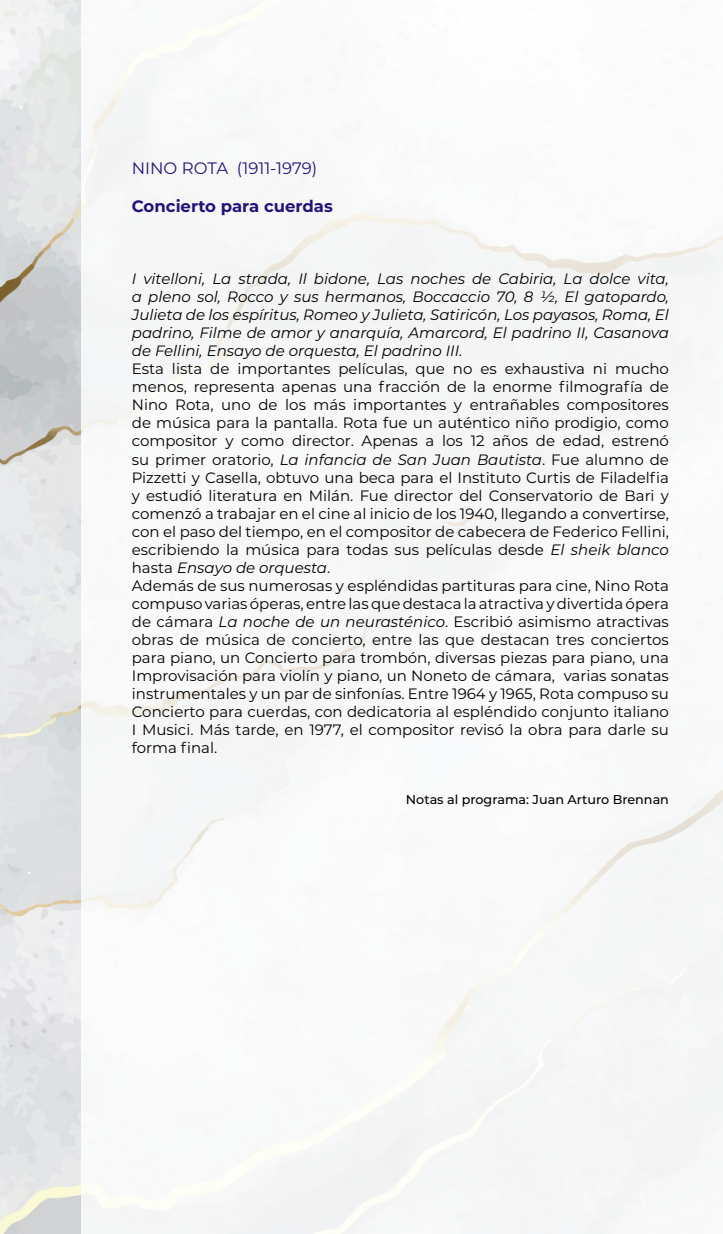
<style>
.page{position:relative;width:723px;height:1234px;background:#fff}
.page>*{position:absolute;margin:0;border:0;box-sizing:border-box;transform-origin:0 0}
.t1{font:700 16.5px "Montserrat";color:#231377}
.t2{font:16.5px "Montserrat";color:#231377}
.t3{font:15px/18px "Montserrat";color:#000}
.t4{font:italic 15px/18px "Montserrat";color:#000;text-align:justify}
.t5{font:500 12.75px "Montserrat";color:#000}
.s1{font-style:italic}
</style>
<div class="page">
<img style="left:0;top:0;width:81px;height:1233px">
<div style="left:81px;top:0;width:642px;height:1233px;background:#f8f8f9"></div>
<p class="t2" style="left:132px;top:157px;width:187px">NINO ROTA (1911-1979)</p>
<p class="t1" style="left:132px;top:194px;width:203px">Concierto para cuerdas</p>
<p class="t4" style="left:132px;top:269px;width:539px">I vitelloni, La strada, Il bidone, Las noches de Cabiria, La dolce vita, a pleno sol, Rocco y sus hermanos, Boccaccio 70, 8 ½, El gatopardo, Julieta de los espíritus, Romeo y Julieta, Satiricón, Los payasos, Roma, El padrino, Filme de amor y anarquía, Amarcord, El padrino II, Casanova de Fellini, Ensayo de orquesta, El padrino III.</p>
<p class="t3" style="left:132px;top:359px;width:539px">Esta lista de importantes películas, que no es exhaustiva ni mucho menos, representa apenas una fracción de la enorme filmografía de Nino Rota, uno de los más importantes y entrañables compositores de música para la pantalla. Rota fue un auténtico niño prodigio, como compositor y como director. Apenas a los 12 años de edad, estrenó su primer oratorio, <span class="s1">La infancia de San Juan Bautista</span>. Fue alumno de Pizzetti y Casella, obtuvo una beca para el Instituto Curtis de Filadelfia y estudió literatura en Milán. Fue director del Conservatorio de Bari y comenzó a trabajar en el cine al inicio de los 1940, llegando a convertirse, con el paso del tiempo, en el compositor de cabecera de Federico Fellini, escribiendo la música para todas sus películas desde <span class="s1">El sheik blanco </span>hasta <span class="s1">Ensayo de orquesta</span>.<br>Además de sus numerosas y espléndidas partituras para cine, Nino Rota compuso varias óperas, entre las que destaca la atractiva y divertida ópera de cámara <span class="s1">La noche de un neurasténico</span>. Escribió asimismo atractivas obras de música de concierto, entre las que destacan tres conciertos para piano, un Concierto para trombón, diversas piezas para piano, una Improvisación para violín y piano, un Noneto de cámara, varias sonatas instrumentales y un par de sinfonías. Entre 1964 y 1965, Rota compuso su Concierto para cuerdas, con dedicatoria al espléndido conjunto italiano I Musici. Más tarde, en 1977, el compositor revisó la obra para darle su forma final.</p>
<p class="t5" style="left:406px;top:790px;width:264px">Notas al programa: Juan Arturo Brennan</p>
</div>
